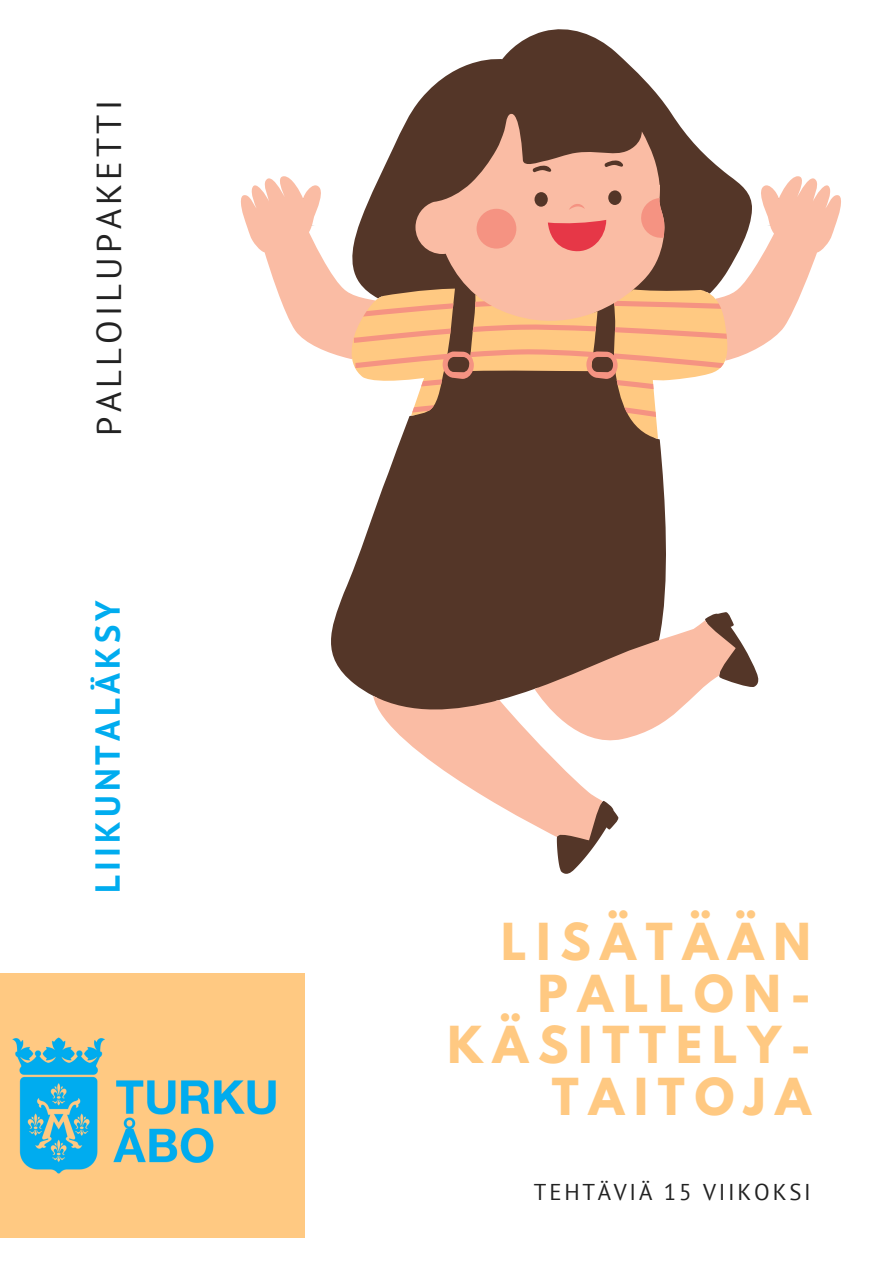
<style>
.page{position:relative;width:893px;height:1264px;background:#fff}
.page>*{position:absolute;margin:0;border:0;box-sizing:border-box;transform-origin:0 0}
.t1{font:700 45.15px/51.8px "League Spartan";letter-spacing:.22em;color:#ffc982;text-align:right}
.t2{font:34.65px "PT Sans";letter-spacing:.12em;color:#222}
.t3{font:700 34.65px "PT Sans";letter-spacing:.12em;color:#00acef}
.t4{font:22.8px "PT Sans";letter-spacing:.12em;color:#222}
</style>
<div class="page">
<div style="left:0;top:973px;width:305px;height:264px;background:#ffc982"></div>
<img style="left:12px;top:1037px;width:264px;height:137px">
<svg style="left:331px;top:29px;width:428px;height:845px"></svg>
<svg style="left:373px;top:620px;width:364px;height:221px"></svg>
<svg style="left:415px;top:109px;width:250px;height:62px;background:#785343"></svg>
<svg style="left:241px;top:171px;width:600px;height:268px"></svg>
<p class="t2" style="left:86px;top:435px;width:337px;rotate:-90deg">PALLOILUPAKETTI</p>
<p class="t3" style="left:84px;top:892px;width:294px;rotate:-90deg">LIIKUNTALÄKSY</p>
<p class="t1" style="left:447px;top:921px;width:365px">LISÄTÄÄN<br>PALLON-<br>KÄSITTELY-<br>TAITOJA</p>
<p class="t4" style="left:534px;top:1177px;width:278px">TEHTÄVIÄ 15 VIIKOKSI</p>
</div>
